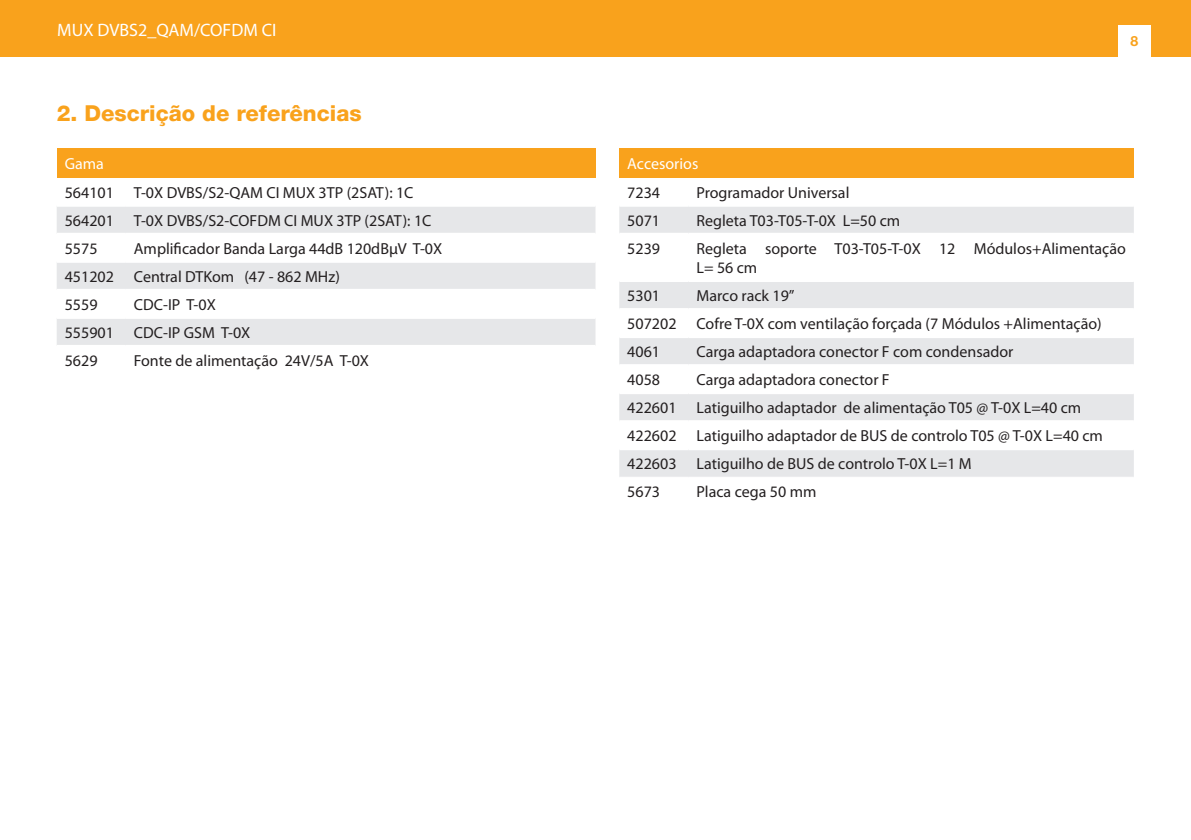
<style>
.page{position:relative;width:1191px;height:840px;background:#fff}
.page>*{position:absolute;margin:0;border:0;box-sizing:border-box;transform-origin:0 0}
.t1{font:800 22px "Helvetica Neue LT Std";color:#f9a21c}
.t2{font:18px "Myriad Pro";color:#fff}
.t3{font:16px/28px "Myriad Pro";color:#231f20}
.t4{font:16px "Myriad Pro";color:#fff}
.t5{font:700 14px "Helvetica Neue";color:#f9a21c}
</style>
<div class="page">
<div style="left:0;top:0;width:1191px;height:57px;background:#f9a21c"></div>
<div style="left:1118px;top:25px;width:32px;height:33px;background:#fff"></div>
<div style="left:57px;top:149px;width:538px;height:29px;background:#f9a21c"></div>
<svg style="left:57px;top:207px;width:538px;height:138px;fill:#e6e7e9"></svg>
<hr style="left:57px;top:233px;width:69px;height:2px;background:#fff">
<hr style="left:126px;top:233px;width:469px;height:2px;background:#fff">
<hr style="left:57px;top:261px;width:69px;height:2px;background:#fff">
<hr style="left:126px;top:261px;width:469px;height:2px;background:#fff">
<hr style="left:57px;top:289px;width:69px;height:2px;background:#fff">
<hr style="left:126px;top:289px;width:469px;height:2px;background:#fff">
<hr style="left:57px;top:317px;width:69px;height:2px;background:#fff">
<hr style="left:126px;top:317px;width:469px;height:2px;background:#fff">
<div style="left:619px;top:149px;width:514px;height:29px;background:#f9a21c"></div>
<svg style="left:619px;top:207px;width:514px;height:269px;fill:#e9e9eb"></svg>
<hr style="left:619px;top:233px;width:69px;height:2px;background:#fff">
<hr style="left:688px;top:233px;width:445px;height:2px;background:#fff">
<hr style="left:619px;top:280px;width:69px;height:2px;background:#fff">
<hr style="left:688px;top:280px;width:445px;height:2px;background:#fff">
<hr style="left:619px;top:308px;width:69px;height:2px;background:#fff">
<hr style="left:688px;top:308px;width:445px;height:2px;background:#fff">
<hr style="left:619px;top:336px;width:69px;height:2px;background:#fff">
<hr style="left:688px;top:336px;width:445px;height:2px;background:#fff">
<hr style="left:619px;top:364px;width:69px;height:2px;background:#fff">
<hr style="left:688px;top:364px;width:445px;height:2px;background:#fff">
<hr style="left:619px;top:392px;width:69px;height:2px;background:#fff">
<hr style="left:688px;top:392px;width:445px;height:2px;background:#fff">
<hr style="left:619px;top:420px;width:69px;height:2px;background:#fff">
<hr style="left:688px;top:420px;width:445px;height:2px;background:#fff">
<hr style="left:619px;top:448px;width:69px;height:2px;background:#fff">
<hr style="left:688px;top:448px;width:445px;height:2px;background:#fff">
<p class="t2" style="left:57px;top:19px;width:221px">MUX DVBS2_QAM/COFDM CI</p>
<h1 class="t1" style="left:57px;top:100px;width:306px">2. Descrição de referências</h1>
<p class="t4" style="left:65px;top:153px;width:41px">Gama</p>
<p class="t3" style="left:65px;top:178px;width:368px">564101 T-0X DVBS/S2-QAM CI MUX 3TP (2SAT): 1C<br>564201 T-0X DVBS/S2-COFDM CI MUX 3TP (2SAT): 1C<br>5575</p>
<p class="t3" style="left:65px;top:234px;width:379px;text-indent:69px">Amplificador Banda Larga 44dB 120dBµV T-0X<br>451202 Central DTKom (47 - 862 MHz)<br>5559</p>
<p class="t3" style="left:65px;top:290px;width:187px;text-indent:69px">CDC-IP T-0X<br>555901 CDC-IP GSM T-0X<br>5629</p>
<p class="t3" style="left:134px;top:346px;width:237px">Fonte de alimentação 24V/5A T-0X</p>
<p class="t5" style="left:1130px;top:32px;width:9px">8</p>
<p class="t4" style="left:627px;top:153px;width:73px">Accesorios</p>
<p class="t3" style="left:627px;top:178px;width:34px">7234</p>
<p class="t3" style="left:696px;top:178px;width:154px">Programador Universal</p>
<p class="t3" style="left:627px;top:206px;width:34px">5071</p>
<p class="t3" style="left:696px;top:206px;width:205px">Regleta T03-T05-T-0X L=50 cm</p>
<p class="t3" style="left:627px;top:234px;width:34px">5239</p>
<p class="t3" style="left:696px;top:238px;width:431px;line-height:19.2px">Regleta soporte T03-T05-T-0X 12 Módulos+Alimentação<br>L= 56 cm</p>
<p class="t3" style="left:627px;top:281px;width:34px">5301</p>
<p class="t3" style="left:627px;top:281px;width:476px;text-indent:69px">Marco rack 19”<br>507202 Cofre T-0X com ventilação forçada (7 Módulos +Alimentação)<br>4061</p>
<p class="t3" style="left:696px;top:337px;width:318px">Carga adaptadora conector F com condensador</p>
<p class="t3" style="left:627px;top:365px;width:477px;text-indent:69px">Carga adaptadora conector F<br>422601 Latiguilho adaptador de alimentação T05 @ T-0X L=40 cm 422602 Latiguilho adaptador de BUS de controlo T05 @ T-0X L=40 cm 422603 Latiguilho de BUS de controlo T-0X L=1 M<br>5673</p>
<p class="t3" style="left:627px;top:365px;width:34px">4058</p>
<p class="t3" style="left:696px;top:477px;width:121px">Placa cega 50 mm</p>
</div>
